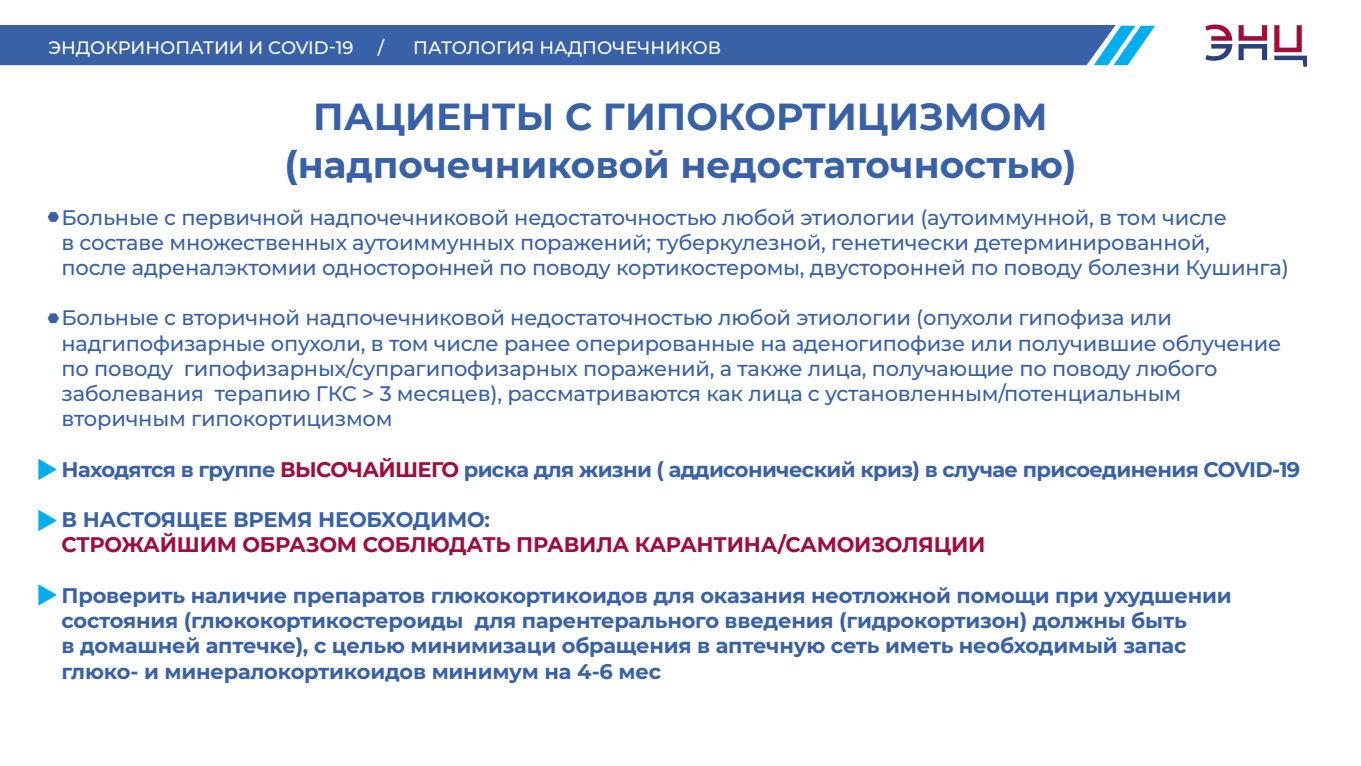
<style>
.page{position:relative;width:1361px;height:766px;background:#fff}
.page>*{position:absolute;margin:0;border:0;box-sizing:border-box;transform-origin:0 0}
.t1{font:700 37.5px/48px "Montserrat";color:#3961a7;text-align:center}
.t2{font:500 21px/25.2px "Montserrat";letter-spacing:-.01em;color:#3961a7}
.t3{font:700 21px/25.2px "Montserrat";letter-spacing:-.01em;color:#3961a7}
.t4{font:700 21px "Montserrat";letter-spacing:-.03em;color:#3961a7}
.t5{font:700 21px "Montserrat";letter-spacing:-.01em;color:#a20c3b}
.t6{font:500 18px "Montserrat";color:#fff}
.s1{color:#a20c3b}
</style>
<div class="page">
<div style="left:0;top:25px;width:1115px;height:40px;background:#3961a7"></div>
<svg style="left:1093px;top:26px;width:62px;height:39px"></svg>
<svg style="left:48px;top:313px;width:11px;height:10px"></svg>
<svg style="left:48px;top:212px;width:11px;height:10px"></svg>
<svg style="left:38px;top:458px;width:19px;height:22px"></svg>
<svg style="left:38px;top:510px;width:19px;height:21px"></svg>
<svg style="left:38px;top:584px;width:19px;height:21px"></svg>
<svg style="left:1238px;top:25px;width:29px;height:35px"></svg>
<svg style="left:1205px;top:25px;width:27px;height:36px"></svg>
<svg style="left:1274px;top:25px;width:33px;height:42px"></svg>
<p class="t6" style="left:48px;top:35px;width:307px">ЭНДОКРИНОПАТИИ И COVID-19</p>
<p class="t6" style="left:378px;top:35px;width:8px">/</p>
<p class="t6" style="left:413px;top:35px;width:309px">ПАТОЛОГИЯ НАДПОЧЕЧНИКОВ</p>
<h1 class="t1" style="left:284px;top:91px;width:793px">ПАЦИЕНТЫ С ГИПОКОРТИЦИЗМОМ (надпочечниковой недостаточностью)</h1>
<p class="t2" style="left:62px;top:204px;width:1229px">Больные с первичной надпочечниковой недостаточностью любой этиологии (аутоиммунной, в том числе<br>в составе множественных аутоиммунных поражений; туберкулезной, генетически детерминированной,<br>после адреналэктомии односторонней по поводу кортикостеромы, двусторонней по поводу болезни Кушинга)</p>
<p class="t2" style="left:62px;top:304px;width:1221px">Больные с вторичной надпочечниковой недостаточностью любой этиологии (опухоли гипофиза или надгипофизарные опухоли, в том числе ранее оперированные на аденогипофизе или получившие облучение по поводу гипофизарных/супрагипофизарных поражений, а также лица, получающие по поводу любого заболевания терапию ГКС &gt; 3 месяцев), рассматриваются как лица с установленным/потенциальным вторичным гипокортицизмом</p>
<p class="t4" style="left:62px;top:454px;width:1240px">Находятся в группе <span class="s1">ВЫСОЧАЙШЕГО</span> риска для жизни ( аддисонический криз) в случае присоединения СOVID-19</p>
<p class="t3" style="left:62px;top:506px;width:430px">В НАСТОЯЩЕЕ ВРЕМЯ НЕОБХОДИМО:</p>
<p class="t5" style="left:62px;top:529px;width:925px">СТРОЖАЙШИМ ОБРАЗОМ СОБЛЮДАТЬ ПРАВИЛА КАРАНТИНА/САМОИЗОЛЯЦИИ</p>
<p class="t3" style="left:62px;top:581px;width:1171px">Проверить наличие препаратов глюкокортикоидов для оказания неотложной помощи при ухудшении состояния (глюкокортикостероиды для парентерального введения (гидрокортизон) должны быть<br>в домашней аптечке), с целью минимизаци обращения в аптечную сеть иметь необходимый запас глюко- и минералокортикоидов минимум на 4-6 мес</p>
</div>
